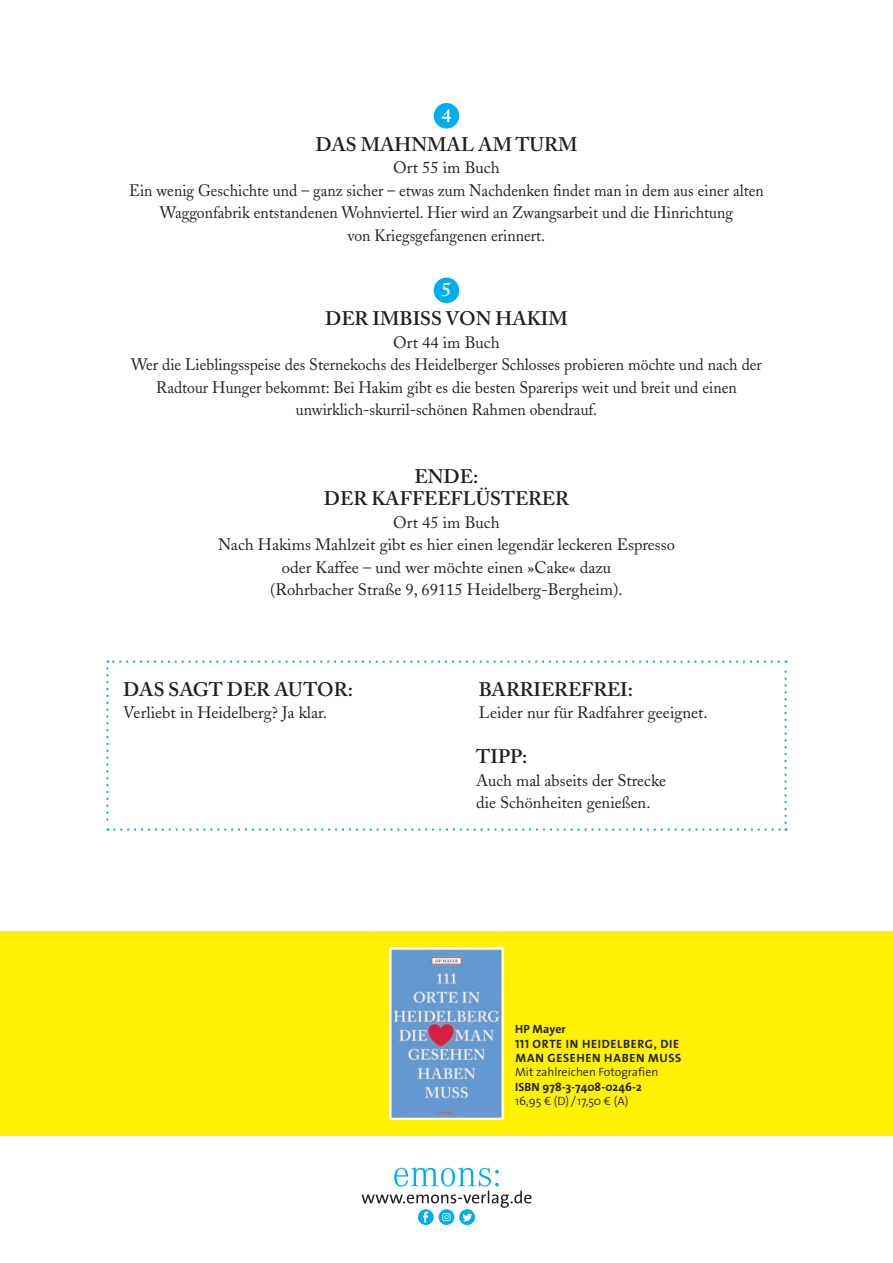
<style>
.page{position:relative;width:893px;height:1263px;background:#fff}
.page>*{position:absolute;margin:0;border:0;box-sizing:border-box;transform-origin:0 0}
.t1{font:600 19.5px/22.5px "Adobe Caslon";color:#231f20;text-align:center}
.t2{font:600 19.5px "Adobe Caslon";color:#fff}
.t3{font:16.5px/22.5px "Adobe Caslon";color:#231f20;text-align:center}
.t4{font:700 12px/14.4px "The Sans Os F";letter-spacing:.05em;color:#231f20}
.t5{font:300 12px "The Sans Os F";color:#231f20}
.t6{font:700 12px "The Sans Os F";letter-spacing:.005em;color:#231f20}
</style>
<div class="page">
<svg style="left:106px;top:660px;width:681px;height:171px"></svg>
<div style="left:0;top:931px;width:893px;height:204px;background:#fff101"></div>
<img style="left:390px;top:948px;width:113px;height:172px">
<div style="left:434px;top:103px;width:25px;height:26px;background:#00aeef;border-radius:50%"></div>
<div style="left:434px;top:278px;width:25px;height:25px;background:#00aeef;border-radius:50%"></div>
<svg style="left:362px;top:1167px;width:169px;height:58px"></svg>
<p class="t2" style="left:441px;top:103px;width:11px">4</p>
<p class="t1" style="left:315px;top:133px;width:264px">DAS MAHNMAL AM TURM</p>
<p class="t3" style="left:129px;top:156px;width:636px">Ort 55 im Buch<br>Ein wenig Geschichte und – ganz sicher – etwas zum Nachdenken findet man in dem aus einer alten Waggonfabrik entstandenen Wohnviertel. Hier wird an Zwangsarbeit und die Hinrichtung<br>von Kriegsgefangenen erinnert.</p>
<p class="t2" style="left:441px;top:278px;width:11px">5</p>
<p class="t1" style="left:325px;top:307px;width:244px">DER IMBISS VON HAKIM</p>
<p class="t3" style="left:131px;top:331px;width:632px">Ort 44 im Buch<br>Wer die Lieblingsspeise des Sternekochs des Heidelberger Schlosses probieren möchte und nach der Radtour Hunger bekommt: Bei Hakim gibt es die besten Sparerips weit und breit und einen unwirklich-skurril-schönen Rahmen obendrauf.</p>
<p class="t1" style="left:324px;top:465px;width:246px">ENDE:<br>DER KAFFEEFLÜSTERER</p>
<p class="t3" style="left:218px;top:511px;width:458px">Ort 45 im Buch<br>Nach Hakims Mahlzeit gibt es hier einen legendär leckeren Espresso oder Kaffee – und wer möchte einen »Cake« dazu<br>(Rohrbacher Straße 9, 69115 Heidelberg-Bergheim).</p>
<p class="t1" style="left:123px;top:678px;width:231px">DAS SAGT DER AUTOR:</p>
<p class="t3" style="left:123px;top:702px;width:205px">Verliebt in Heidelberg? Ja klar.</p>
<p class="t1" style="left:479px;top:678px;width:156px">BARRIEREFREI:</p>
<p class="t3" style="left:479px;top:702px;width:230px">Leider nur für Radfahrer geeignet.</p>
<p class="t1" style="left:476px;top:746px;width:53px">TIPP:</p>
<p class="t3" style="left:476px;top:769px;width:191px;text-align:left">Auch mal abseits der Strecke die Schönheiten genießen.</p>
<p class="t4" style="left:515px;top:1022px;width:167px">HP Mayer<br>111 ORTE IN HEIDELBERG, DIE<br>MAN GESEHEN HABEN MUSS</p>
<p class="t5" style="left:515px;top:1065px;width:145px">Mit zahlreichen Fotografien</p>
<p class="t6" style="left:515px;top:1079px;width:128px">ISBN 978-3-7408-0246-2</p>
<p class="t5" style="left:515px;top:1093px;width:115px">16,95 € (D) / 17,50 € (A)</p>
</div>
